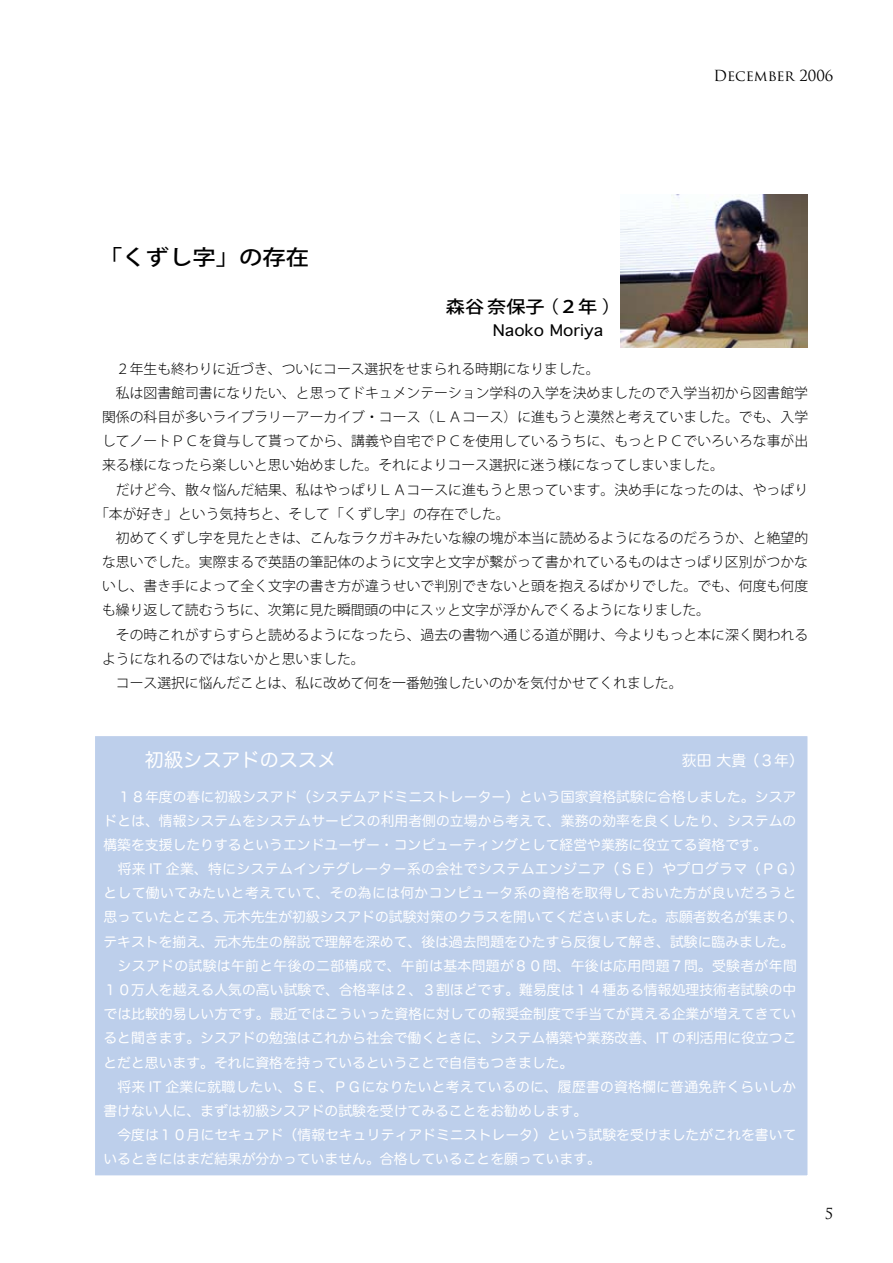
<style>
.page{position:relative;width:893px;height:1263px;background:#fff}
.page>*{position:absolute;margin:0;border:0;box-sizing:border-box;transform-origin:0 0}
.t1{font:500 21px "Koz Go Pro";color:#000;scale:1.11 1}
.t2{font:500 17.25px "Koz Go Pro";color:#000;scale:1.11 1}
.t3{font:15.3px "Geneva";color:#000;scale:1.11 1}
.t4{font:14.85px "Trajan Pro";color:#000}
.t5{font:13.8px/24.2px "Hira Maru Pro W4";letter-spacing:.005em;color:#fff}
.t6{font:300 13.8px "Koz Go Pro";color:#000}
</style>
<div class="page">
<img style="left:621px;top:194px;width:187px;height:153px">
<div style="left:94px;top:735px;width:714px;height:441px;background:#bdcfeb"></div>
<div style="left:94px;top:735px;width:715px;height:442px;border:2px solid #fff"></div>
<h1 class="t1" style="left:99px;top:244px;width:191px">「くずし字」の存在</h1>
<p class="t2" style="left:446px;top:295px;width:159px">森谷奈保子（２年）</p>
<p class="t3" style="left:493px;top:321px;width:101px">Naoko Moriya</p>
<p class="t4" style="left:713px;top:66px;width:121px">December 2006</p>
<p class="t6" style="left:102px;top:360px;width:499px">　２年生も終わりに近づき、ついにコース選択をせまられる時期になりました。</p>
<p class="t6" style="left:102px;top:384px;width:707px">　私は図書館司書になりたい、と思ってドキュメンテーション学科の入学を決めましたので入学当初から図書館学</p>
<p class="t6" style="left:102px;top:408px;width:708px">関係の科目が多いライブラリーアーカイブ・コース（ＬＡコース）に進もうと漠然と考えていました。でも、入学</p>
<p class="t6" style="left:102px;top:432px;width:708px">してノートＰＣを貸与して貰ってから、講義や自宅でＰＣを使用しているうちに、もっとＰＣでいろいろな事が出</p>
<p class="t6" style="left:102px;top:456px;width:623px">来る様になったら楽しいと思い始めました。それによりコース選択に迷う様になってしまいました。</p>
<p class="t6" style="left:102px;top:480px;width:708px">　だけど今、散々悩んだ結果、私はやっぱりＬＡコースに進もうと思っています。決め手になったのは、やっぱり</p>
<p class="t6" style="left:95px;top:505px;width:416px">「本が好き」という気持ちと、そして「くずし字」の存在でした。</p>
<p class="t6" style="left:102px;top:529px;width:708px">　初めてくずし字を見たときは、こんなラクガキみたいな線の塊が本当に読めるようになるのだろうか、と絶望的</p>
<p class="t6" style="left:102px;top:553px;width:707px">な思いでした。実際まるで英語の筆記体のように文字と文字が繋がって書かれているものはさっぱり区別がつかな</p>
<p class="t6" style="left:102px;top:577px;width:708px">いし、書き手によって全く文字の書き方が違うせいで判別できないと頭を抱えるばかりでした。でも、何度も何度</p>
<p class="t6" style="left:102px;top:601px;width:610px">も繰り返して読むうちに、次第に見た瞬間頭の中にスッと文字が浮かんでくるようになりました。</p>
<p class="t6" style="left:102px;top:626px;width:708px">　その時これがすらすらと読めるようになったら、過去の書物へ通じる道が開け、今よりもっと本に深く関われる</p>
<p class="t6" style="left:102px;top:650px;width:264px">ようになれるのではないかと思いました。</p>
<p class="t6" style="left:102px;top:674px;width:582px">　コース選択に悩んだことは、私に改めて何を一番勉強したいのかを気付かせてくれました。</p>
<p class="t5" style="left:103px;top:783px;width:702px">　１８年度の春に初級シスアド（システムアドミニストレーター）という国家資格試験に合格しました。シスアドとは、情報システムをシステムサービスの利用者側の立場から考えて、業務の効率を良くしたり、システムの構築を支援したりするというエンドユーザー・コンピューティングとして経営や業務に役立てる資格です。<br>　将来 IT 企業、特にシステムインテグレーター系の会社でシステムエンジニア（ＳＥ）やプログラマ（ＰＧ）として働いてみたいと考えていて、その為には何かコンピュータ系の資格を取得しておいた方が良いだろうと思っていたところ、元木先生が初級シスアドの試験対策のクラスを開いてくださいました。志願者数名が集まり、テキストを揃え、元木先生の解説で理解を深めて、後は過去問題をひたすら反復して解き、試験に臨みました。　シスアドの試験は午前と午後の二部構成で、午前は基本問題が８０問、午後は応用問題７問。受験者が年間１０万人を越える人気の高い試験で、合格率は２、３割ほどです。難易度は１４種ある情報処理技術者試験の中では比較的易しい方です。最近ではこういった資格に対しての報奨金制度で手当てが貰える企業が増えてきていると聞きます。シスアドの勉強はこれから社会で働くときに、システム構築や業務改善、IT の利活用に役立つことだと思います。それに資格を持っているということで自信もつきました。<br>　将来 IT 企業に就職したい、ＳＥ、ＰＧになりたいと考えているのに、履歴書の資格欄に普通免許くらいしか書けない人に、まずは初級シスアドの試験を受けてみることをお勧めします。<br>　今度は１０月にセキュアド（情報セキュリティアドミニストレータ）という試験を受けましたがこれを書いているときにはまだ結果が分かっていません。合格していることを願っています。</p>
</div>
